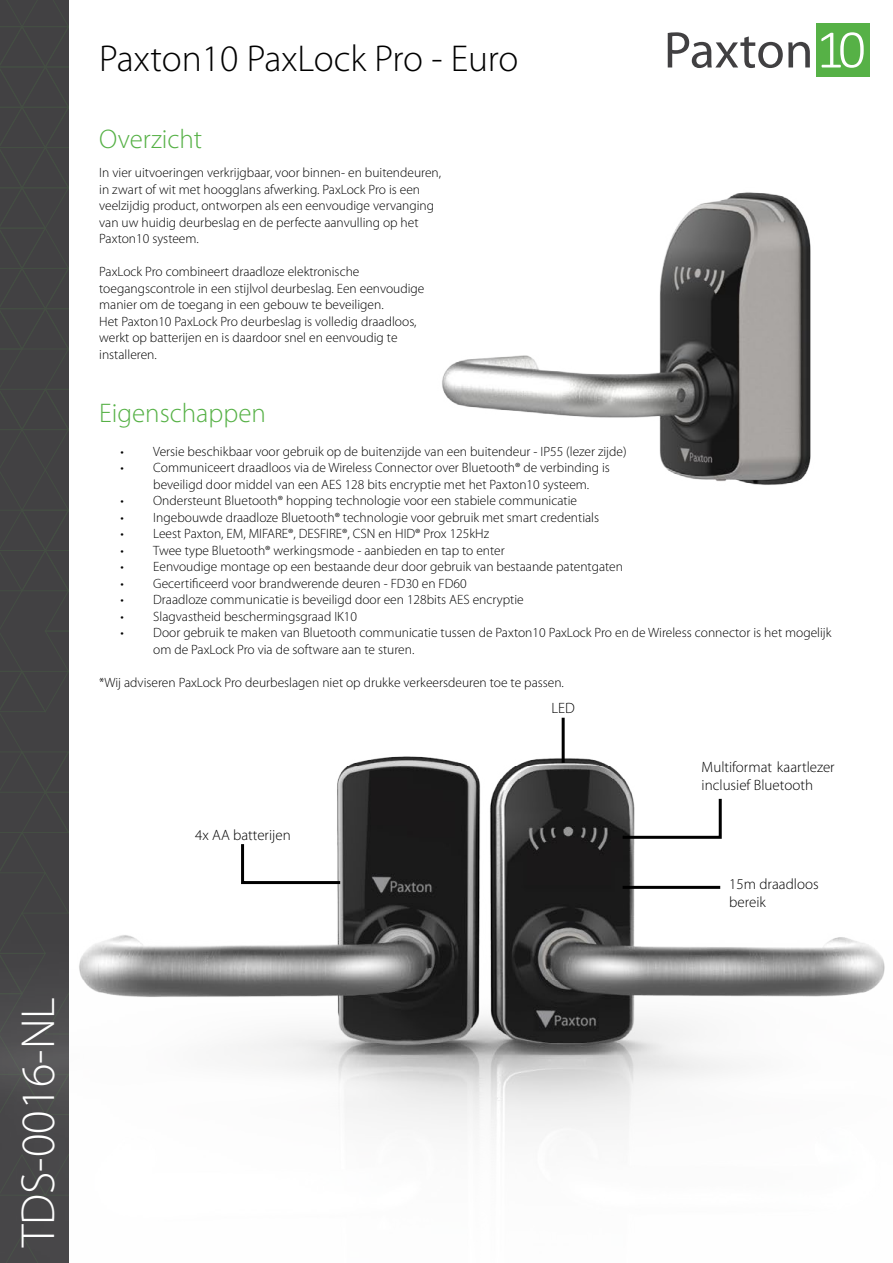
<style>
.page{position:relative;width:893px;height:1263px;background:#fff}
.page>*{position:absolute;margin:0;border:0;box-sizing:border-box;transform-origin:0 0}
.t1{font:300 48px "Myriad Pro";color:#fff}
.t2{font:300 37.5px "Myriad Pro";color:#000}
.t3{font:300 27px "Myriad Pro";color:#56b146}
.t4{font:300 15px/18px "Myriad Pro";color:#000}
.t5{font:300 13.5px/16.5px "Myriad Pro";color:#000}
</style>
<div class="page">
<svg style="left:0;top:0;width:69px;height:466px;background:#424243"></svg>
<img style="left:442px;top:23px;width:428px;height:443px">
<img style="left:0;top:466px;width:885px;height:797px">
<svg style="left:620px;top:796px;width:103px;height:44px"></svg>
<hr style="left:623px;top:886px;width:97px;height:3px;background:#000">
<svg style="left:240px;top:841px;width:103px;height:44px"></svg>
<hr style="left:562px;top:718px;width:3px;height:45px;background:#000">
<h1 class="t1" style="left:9px;top:1247px;width:252px;rotate:-90deg">TDS-0016-NL</h1>
<h2 class="t2" style="left:99px;top:36px;width:421px">Paxton10 PaxLock Pro - Euro</h2>
<h3 class="t3" style="left:99px;top:123px;width:105px">Overzicht</h3>
<p class="t5" style="left:99px;top:164px;width:343px">In vier uitvoeringen verkrijgbaar, voor binnen- en buitendeuren, in zwart of wit met hoogglans afwerking. PaxLock Pro is een veelzijdig product, ontworpen als een eenvoudige vervanging van uw huidig deurbeslag en de perfecte aanvulling op het Paxton10 systeem.</p>
<p class="t5" style="left:99px;top:263px;width:327px">PaxLock Pro combineert draadloze elektronische toegangscontrole in een stijlvol deurbeslag. Een eenvoudige manier om de toegang in een gebouw te beveiligen.<br>Het Paxton10 PaxLock Pro deurbeslag is volledig draadloos, werkt op batterijen en is daardoor snel en eenvoudig te installeren.</p>
<h3 class="t3" style="left:99px;top:397px;width:168px">Eigenschappen</h3>
<p class="t5" style="left:120px;top:443px;width:508px">• Versie beschikbaar voor gebruik op de buitenzijde van een buitendeur - IP55 (lezer zijde)</p>
<p class="t5" style="left:153px;top:459px;width:458px;text-indent:-33px">• Communiceert draadloos via de Wireless Connector over Bluetooth® de verbinding is beveiligd door middel van een AES 128 bits encryptie met het Paxton10 systeem.</p>
<p class="t5" style="left:120px;top:492px;width:458px">• Ondersteunt Bluetooth® hopping technologie voor een stabiele communicatie</p>
<p class="t5" style="left:120px;top:509px;width:480px">• Ingebouwde draadloze Bluetooth® technologie voor gebruik met smart credentials</p>
<p class="t5" style="left:120px;top:525px;width:370px">• Leest Paxton, EM, MIFARE®, DESFIRE®, CSN en HID® Prox 125kHz</p>
<p class="t5" style="left:120px;top:542px;width:386px">• Twee type Bluetooth® werkingsmode - aanbieden en tap to enter</p>
<p class="t5" style="left:120px;top:558px;width:504px">• Eenvoudige montage op een bestaande deur door gebruik van bestaande patentgaten</p>
<p class="t5" style="left:120px;top:575px;width:348px">• Gecertificeerd voor brandwerende deuren - FD30 en FD60</p>
<p class="t5" style="left:120px;top:591px;width:405px">• Draadloze communicatie is beveiligd door een 128bits AES encryptie</p>
<p class="t5" style="left:120px;top:608px;width:238px">• Slagvastheid beschermingsgraad IK10</p>
<p class="t5" style="left:153px;top:624px;width:680px;text-indent:-33px">• Door gebruik te maken van Bluetooth communicatie tussen de Paxton10 PaxLock Pro en de Wireless connector is het mogelijk om de PaxLock Pro via de software aan te sturen.</p>
<p class="t5" style="left:99px;top:674px;width:466px">*Wij adviseren PaxLock Pro deurbeslagen niet op drukke verkeersdeuren toe te passen.</p>
<p class="t4" style="left:195px;top:826px;width:97px">4x AA batterijen</p>
<p class="t4" style="left:551px;top:699px;width:25px">LED</p>
<p class="t4" style="left:702px;top:758px;width:135px">Multiformat kaartlezer inclusief Bluetooth</p>
<p class="t4" style="left:729px;top:875px;width:91px">15m draadloos bereik</p>
</div>
